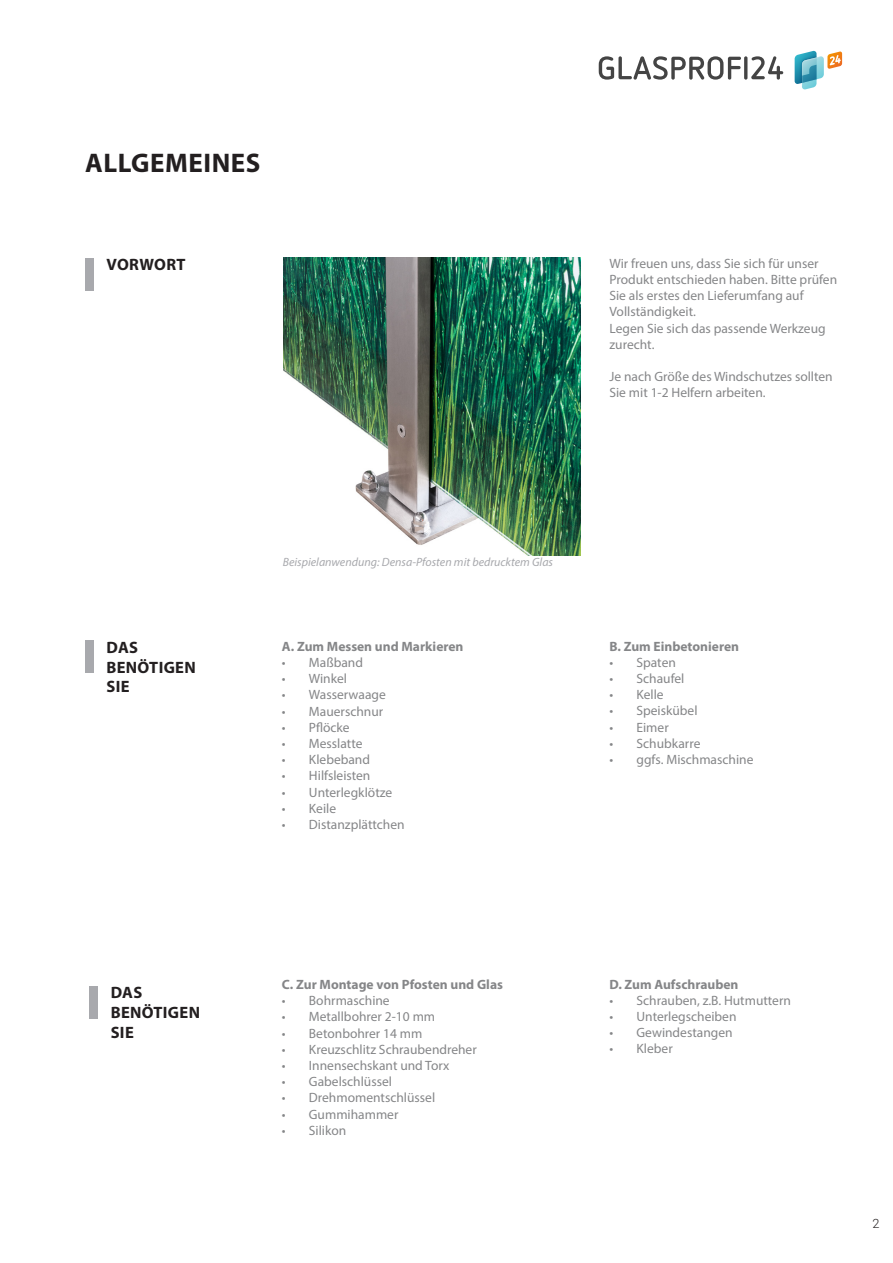
<style>
.page{position:relative;width:893px;height:1263px;background:#fff}
.page>*{position:absolute;margin:0;border:0;box-sizing:border-box;transform-origin:0 0}
.Überschrift_Myriad_Pro{font:700 27px "Myriad Pro";letter-spacing:.02em;color:#231f20}
.Kapitelüberschrift_Myriad_Prod{font:700 16.5px/19.8px "Myriad Pro";letter-spacing:.02em;color:#231f20}
.Copy_Myriad_Prod{font:13.5px/16.2px "Myriad Pro";color:#858688}
.Copy_Myriad_Prod-2{font:700 13.5px "Myriad Pro";color:#858688}
.t1{font:300 12.75px "Roboto";color:#231f20}
.BU_Myriad_Pro{font:italic 12px "Myriad Pro";color:#a8a9ad}
</style>
<div class="page">
<div style="left:85px;top:258px;width:9px;height:32px;background:#a8a9ad"></div>
<div style="left:85px;top:640px;width:9px;height:33px;background:#a8a9ad"></div>
<img style="left:283px;top:258px;width:298px;height:297px">
<div style="left:89px;top:986px;width:9px;height:33px;background:#a8a9ad"></div>
<svg style="left:795px;top:51px;width:47px;height:38px"></svg>
<svg style="left:599px;top:56px;width:184px;height:24px"></svg>
<p class="Überschrift_Myriad_Pro" style="left:85px;top:145px;width:177px">ALLGEMEINES</p>
<p class="Kapitelüberschrift_Myriad_Prod" style="left:106px;top:254px;width:81px">VORWORT</p>
<p class="Copy_Myriad_Prod" style="left:609px;top:255px;width:229px">Wir freuen uns, dass Sie sich für unser Produkt entschieden haben. Bitte prüfen Sie als erstes den Lieferumfang auf Vollständigkeit.</p>
<p class="Copy_Myriad_Prod" style="left:609px;top:320px;width:218px">Legen Sie sich das passende Werkzeug zurecht.</p>
<p class="Copy_Myriad_Prod" style="left:609px;top:368px;width:225px">Je nach Größe des Windschutzes sollten<br>Sie mit 1-2 Helfern arbeiten.</p>
<p class="Kapitelüberschrift_Myriad_Prod" style="left:106px;top:637px;width:33px">DAS</p>
<p class="Kapitelüberschrift_Myriad_Prod" style="left:106px;top:657px;width:91px">BENÖTIGEN<br>SIE</p>
<p class="Kapitelüberschrift_Myriad_Prod" style="left:111px;top:982px;width:33px">DAS</p>
<p class="Kapitelüberschrift_Myriad_Prod" style="left:111px;top:1002px;width:91px">BENÖTIGEN<br>SIE</p>
<p class="BU_Myriad_Pro" style="left:283px;top:555px;width:272px">Beispielanwendung: Densa-Pfosten mit bedrucktem Glas</p>
<p class="Copy_Myriad_Prod-2" style="left:282px;top:637px;width:183px">A. Zum Messen und Markieren</p>
<p class="Copy_Myriad_Prod" style="left:282px;top:654px;width:83px">• Maßband</p>
<p class="Copy_Myriad_Prod" style="left:282px;top:670px;width:67px">• Winkel</p>
<p class="Copy_Myriad_Prod" style="left:282px;top:687px;width:105px">• Wasserwaage</p>
<p class="Copy_Myriad_Prod" style="left:282px;top:703px;width:103px">• Mauerschnur</p>
<p class="Copy_Myriad_Prod" style="left:282px;top:719px;width:69px">• Pflöcke</p>
<p class="Copy_Myriad_Prod" style="left:282px;top:735px;width:82px">• Messlatte</p>
<p class="Copy_Myriad_Prod" style="left:282px;top:751px;width:90px">• Klebeband</p>
<p class="Copy_Myriad_Prod" style="left:282px;top:768px;width:90px">• Hilfsleisten</p>
<p class="Copy_Myriad_Prod" style="left:282px;top:784px;width:112px">• Unterlegklötze</p>
<p class="Copy_Myriad_Prod" style="left:282px;top:800px;width:56px">• Keile</p>
<p class="Copy_Myriad_Prod" style="left:282px;top:816px;width:124px">• Distanzplättchen</p>
<p class="Copy_Myriad_Prod-2" style="left:609px;top:637px;width:131px">B. Zum Einbetonieren</p>
<p class="Copy_Myriad_Prod" style="left:609px;top:654px;width:68px">• Spaten</p>
<p class="Copy_Myriad_Prod" style="left:609px;top:670px;width:76px">• Schaufel</p>
<p class="Copy_Myriad_Prod" style="left:609px;top:686px;width:56px">• Kelle</p>
<p class="Copy_Myriad_Prod" style="left:609px;top:702px;width:90px">• Speiskübel</p>
<p class="Copy_Myriad_Prod" style="left:609px;top:719px;width:61px">• Eimer</p>
<p class="Copy_Myriad_Prod" style="left:609px;top:735px;width:92px">• Schubkarre</p>
<p class="Copy_Myriad_Prod" style="left:609px;top:751px;width:145px">• ggfs. Mischmaschine</p>
<p class="Copy_Myriad_Prod-2" style="left:282px;top:976px;width:223px">C. Zur Montage von Pfosten und Glas</p>
<p class="Copy_Myriad_Prod" style="left:282px;top:992px;width:109px">• Bohrmaschine</p>
<p class="Copy_Myriad_Prod" style="left:282px;top:1008px;width:155px">• Metallbohrer 2-10 mm</p>
<p class="Copy_Myriad_Prod" style="left:282px;top:1025px;width:142px">• Betonbohrer 14 mm</p>
<p class="Copy_Myriad_Prod" style="left:282px;top:1041px;width:196px">• Kreuzschlitz Schraubendreher</p>
<p class="Copy_Myriad_Prod" style="left:282px;top:1057px;width:169px">• Innensechskant und Torx</p>
<p class="Copy_Myriad_Prod" style="left:282px;top:1073px;width:112px">• Gabelschlüssel</p>
<p class="Copy_Myriad_Prod" style="left:282px;top:1089px;width:155px">• Drehmomentschlüssel</p>
<p class="Copy_Myriad_Prod" style="left:282px;top:1106px;width:118px">• Gummihammer</p>
<p class="Copy_Myriad_Prod" style="left:282px;top:1122px;width:66px">• Silikon</p>
<p class="Copy_Myriad_Prod-2" style="left:609px;top:975px;width:130px">D. Zum Aufschrauben</p>
<p class="Copy_Myriad_Prod" style="left:609px;top:992px;width:183px">• Schrauben, z.B. Hutmuttern</p>
<p class="Copy_Myriad_Prod" style="left:609px;top:1008px;width:129px">• Unterlegscheiben</p>
<p class="Copy_Myriad_Prod" style="left:609px;top:1024px;width:125px">• Gewindestangen</p>
<p class="Copy_Myriad_Prod" style="left:609px;top:1041px;width:65px">• Kleber</p>
<p class="t1" style="left:872px;top:1214px;width:9px">2</p>
</div>
